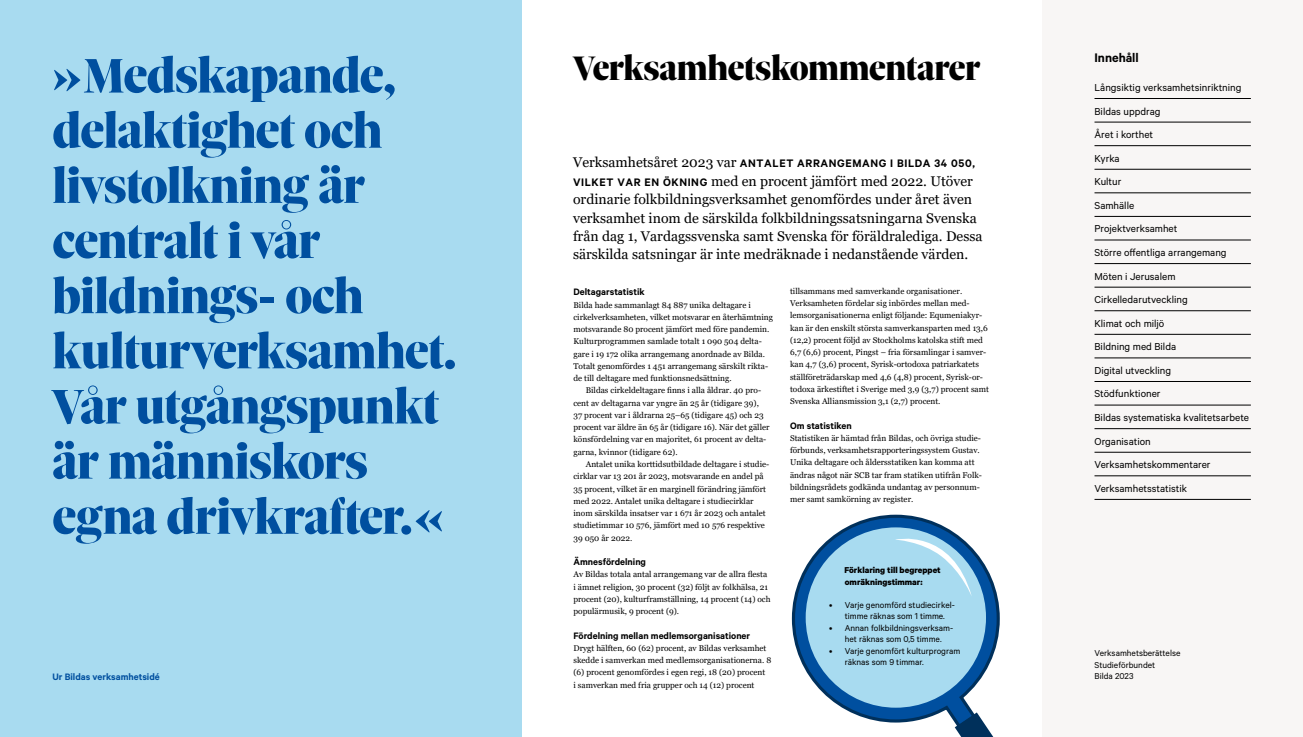
<style>
.page{position:relative;width:1303px;height:737px;background:#fff}
.page>*{position:absolute;margin:0;border:0;box-sizing:border-box;transform-origin:0 0}
.t1{font:900 52.5px/55.1px "Sole Serif Big Display";letter-spacing:-.015em;color:#004f9f}
.t2{font:900 36.75px "Sole Serif Big Display";letter-spacing:-.01em;color:#000}
.t3{font:14px/18.4px "Georgia";color:#000}
.t4{font:600 14px "Calibre";color:#000}
.t5{font:600 12.25px "Calibre";letter-spacing:.05em;color:#000}
.t6{font:11.38px/23.5px "Calibre";color:#000}
.t7{font:600 10.5px "Calibre";color:#000}
.t8{font:600 10.5px "Calibre";color:#004f9f}
.t9{font:9.62px/11.5px "Calibre";color:#000}
.t10{font:700 9.62px/11.5px "Calibre";color:#000}
.t11{font:8.31px/12.2px "Georgia";color:#000}
.s1{font-family:"Georgia";font-weight:400;font-size:14px}
.s2{font-family:"Calibre";font-weight:600;font-size:12.25px}
</style>
<div class="page">
<div style="left:0;top:0;width:521px;height:737px;background:#a8dbf0"></div>
<svg style="left:791px;top:514px;width:209px;height:209px"></svg>
<div style="left:805px;top:527px;width:180px;height:180px;background:#a8dbf0;border-radius:50%"></div>
<svg style="left:954px;top:712px;width:46px;height:25px"></svg>
<svg style="left:894px;top:527px;width:77px;height:68px"></svg>
<div style="left:1042px;top:0;width:260px;height:737px;background:#f8f6f5"></div>
<hr style="left:1094px;top:98px;width:156px;height:1px;background:#000">
<hr style="left:1094px;top:122px;width:156px;height:1px;background:#000">
<hr style="left:1094px;top:145px;width:156px;height:1px;background:#000">
<hr style="left:1094px;top:169px;width:156px;height:1px;background:#000">
<hr style="left:1094px;top:193px;width:156px;height:1px;background:#000">
<hr style="left:1094px;top:216px;width:156px;height:1px;background:#000">
<hr style="left:1094px;top:240px;width:156px;height:1px;background:#000">
<hr style="left:1094px;top:263px;width:156px;height:1px;background:#000">
<hr style="left:1094px;top:287px;width:156px;height:1px;background:#000">
<hr style="left:1094px;top:310px;width:156px;height:1px;background:#000">
<hr style="left:1094px;top:334px;width:156px;height:1px;background:#000">
<hr style="left:1094px;top:358px;width:156px;height:1px;background:#000">
<hr style="left:1094px;top:381px;width:156px;height:1px;background:#000">
<hr style="left:1094px;top:405px;width:156px;height:1px;background:#000">
<hr style="left:1094px;top:428px;width:156px;height:1px;background:#000">
<hr style="left:1094px;top:452px;width:156px;height:1px;background:#000">
<hr style="left:1094px;top:475px;width:156px;height:1px;background:#000">
<hr style="left:1094px;top:499px;width:156px;height:1px;background:#000">
<h1 class="t1" style="left:52px;top:48px;width:405px">»Medskapande, delaktighet och livstolkning är centralt i vår bildnings- och kulturverksamhet.<br>Vår utgångspunkt är människors egna drivkrafter.«</h1>
<p class="t8" style="left:52px;top:670px;width:109px">Ur Bildas verksamhetsidé</p>
<h3 class="t4" style="left:1094px;top:50px;width:46px">Innehåll</h3>
<p class="t6" style="left:1094px;top:75px;width:156px">Långsiktig verksamhetsinriktning<br>Bildas uppdrag<br>Året i korthet<br>Kyrka<br>Kultur<br>Samhälle<br>Projektverksamhet<br>Större offentliga arrangemang<br>Möten i Jerusalem<br>Cirkelledarutveckling<br>Klimat och miljö<br>Bildning med Bilda<br>Digital utveckling<br>Stödfunktioner<br>Bildas systematiska kvalitetsarbete<br>Organisation<br>Verksamhetskommentarer<br>Verksamhetsstatistik</p>
<h2 class="t2" style="left:573px;top:47px;width:408px">Verksamhetskommentarer</h2>
<h3 class="t5" style="left:573px;top:156px;width:403px"><span class="s1">Verksamhetsåret 2023 var</span> ANTALET ARRANGEMANG I BILDA 34 050,</h3>
<p class="t3" style="left:573px;top:172px;width:411px"><span class="s2">VILKET VAR EN ÖKNING</span> med en procent jämfört med 2022. Utöver ordinarie folkbildningsverksamhet genomfördes under året även verksamhet inom de särskilda folkbildningssatsningarna Svenska från dag 1, Vardagssvenska samt Svenska för föräldralediga. Dessa särskilda satsningar är inte medräknade i nedanstående värden.</p>
<p class="t11" style="left:790px;top:285px;width:200px">tillsammans med samverkande organisationer.<br>Verksamheten fördelar sig inbördes mellan med&shy;lemsorganisationerna enligt följande: Equmeniakyr&shy;kan är den enskilt största samverkansparten med 13,6 (12,2) procent följd av Stockholms katolska stift med 6,7 (6,6) procent, Pingst – fria församlingar i samver&shy;kan 4,7 (3,6) procent, Syrisk-ortodoxa patriarkatets ställföreträdarskap med 4,6 (4,8) procent, Syrisk-or&shy;todoxa ärkestiftet i Sverige med 3,9 (3,7) procent samt Svenska Alliansmission 3,1 (2,7) procent.</p>
<p class="t7" style="left:790px;top:419px;width:63px">Om statistiken</p>
<p class="t11" style="left:790px;top:432px;width:193px">Statistiken är hämtad från Bildas, och övriga studie&shy;förbunds, verksamhetsrapporteringssystem Gustav.<br>Unika deltagare och åldersstatiken kan komma att ändras något när SCB tar fram statiken utifrån Folk&shy;bildningsrådets godkända undantag av personnum&shy;mer samt samkörning av register.</p>
<p class="t7" style="left:573px;top:286px;width:73px">Deltagarstatistik</p>
<p class="t11" style="left:573px;top:299px;width:201px">Bilda hade sammanlagt 84 887 unika deltagare i cirkelverksamheten, vilket motsvarar en återhämtning motsvarande 80 procent jämfört med före pandemin.<br>Kulturprogrammen samlade totalt 1 090 504 delta&shy;gare i 19 172 olika arrangemang anordnade av Bilda.<br>Totalt genomfördes 1 451 arrangemang särskilt rikta&shy;de till deltagare med funktionsnedsättning.</p>
<p class="t11" style="left:573px;top:384px;width:197px;text-indent:12px">Bildas cirkeldeltagare finns i alla åldrar. 40 pro&shy;cent av deltagarna var yngre än 25 år (tidigare 39), 37 procent var i åldrarna 25–65 (tidigare 45) och 23 procent var äldre än 65 år (tidigare 16). När det gäller könsfördelning var en majoritet, 61 procent av delta&shy;garna, kvinnor (tidigare 62).</p>
<p class="t11" style="left:573px;top:458px;width:197px;text-indent:12px">Antalet unika korttidsutbildade deltagare i studie&shy;cirklar var 13 201 år 2023, motsvarande en andel på 35 procent, vilket är en marginell förändring jämfört med 2022. Antalet unika deltagare i studiecirklar inom särskilda insatser var 1 671 år 2023 och antalet studietimmar 10 576, jämfört med 10 576 respektive 39 050 år 2022.</p>
<p class="t7" style="left:573px;top:555px;width:74px">Ämnesfördelning</p>
<p class="t11" style="left:573px;top:568px;width:198px">Av Bildas totala antal arrangemang var de allra flesta i ämnet religion, 30 procent (32) följt av folkhälsa, 21 procent (20), kulturframställning, 14 procent (14) och populärmusik, 9 procent (9).</p>
<p class="t7" style="left:573px;top:629px;width:178px">Fördelning mellan medlemsorganisationer</p>
<p class="t11" style="left:573px;top:642px;width:199px">Drygt hälften, 60 (62) procent, av Bildas verksamhet skedde i samverkan med medlemsorganisationerna. 8 (6) procent genomfördes i egen regi, 18 (20) procent<br>i samverkan med fria grupper och 14 (12) procent</p>
<p class="t10" style="left:844px;top:564px;width:98px">Förklaring till begreppet omräkningstimmar:</p>
<p class="t9" style="left:844px;top:598px;width:112px;text-indent:-16px">• Varje genomförd studiecirkel&shy;timme räknas som 1 timme.</p>
<p class="t9" style="left:828px;top:621px;width:126px;text-align:center">• Annan folkbildningsverksam&shy;het räknas som 0,5 timme.</p>
<p class="t9" style="left:844px;top:644px;width:117px;text-indent:-16px">• Varje genomfört kulturprogram räknas som 9 timmar.</p>
<p class="t9" style="left:1094px;top:647px;width:87px">Verksamhetsberättelse<br>Studieförbundet<br>Bilda 2023</p>
</div>
